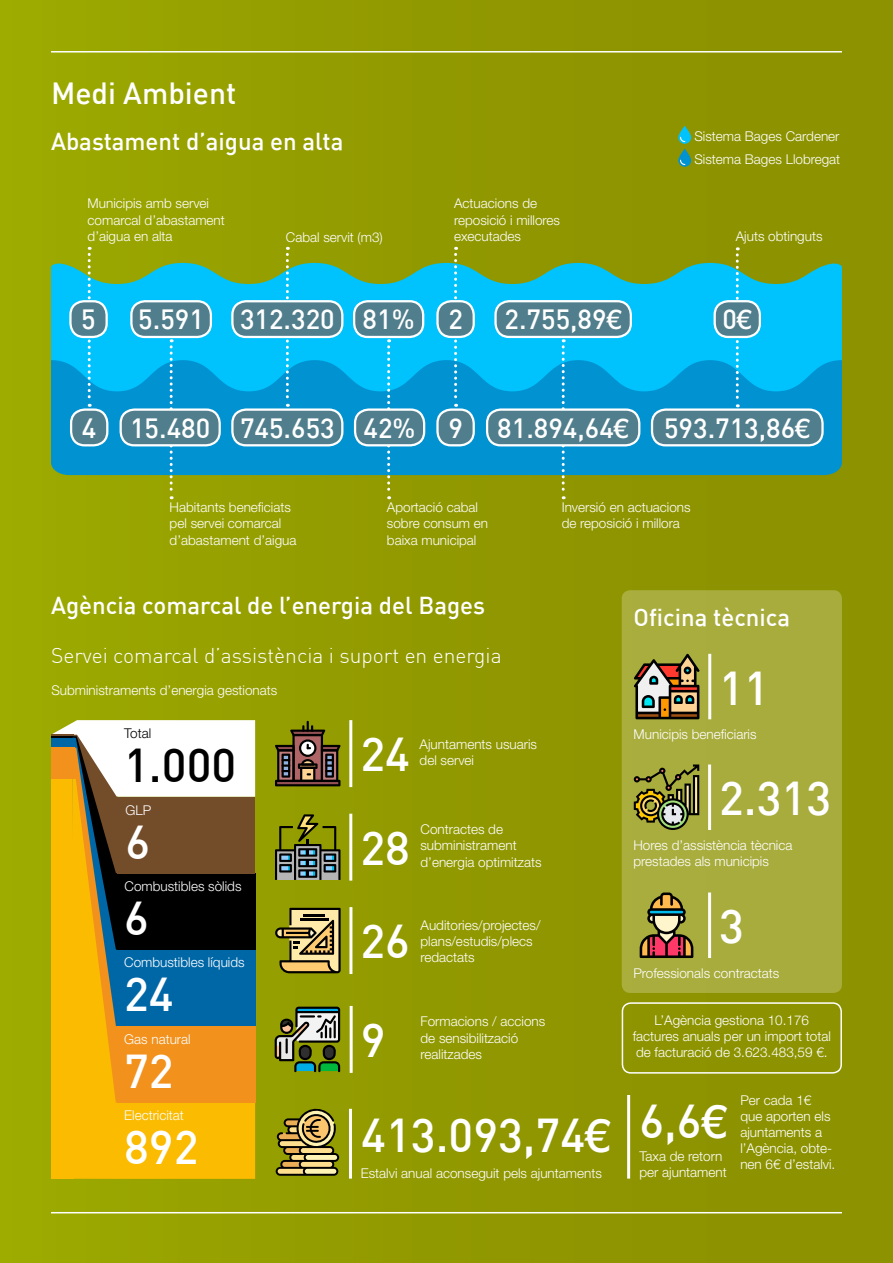
<style>
.page{position:relative;width:893px;height:1263px;background:#fff}
.page>*{position:absolute;margin:0;border:0;box-sizing:border-box;transform-origin:0 0}
.t1{font:500 46.5px "DIN";color:#fff}
.t2{font:500 46.5px "DIN";color:#000}
.t3{font:500 30px "DIN";color:#fff}
.t4{font:500 27.3px "DIN";color:#fff}
.t5{font:500 24px "DIN";color:#fff}
.t6{font:300 21px "DIN";color:#fff}
.t7{font:300 13.5px/16.2px "Helvetica Neue LT Std";color:#fff}
.t8{font:300 13.5px "Helvetica Neue LT Std";color:#000}
.s1{font-family:"Helvetica Neue LT Std"}
</style>
<div class="page">
<div style="left:0;top:0;width:893px;height:1263px;background:linear-gradient(to right,#9ba700,#8a8e00)"></div>
<hr style="left:51px;top:51px;width:791px;height:2px;background:#fff">
<hr style="left:51px;top:1212px;width:791px;height:1px;background:#fff">
<div style="left:622px;top:590px;width:220px;height:403px;background:#a8ac3d;border-radius:9px"></div>
<svg style="left:51px;top:263px;width:791px;height:97px;background:#16bcd7"></svg>
<svg style="left:51px;top:360px;width:791px;height:115px;background:#029cd9"></svg>
<svg style="left:88px;top:247px;width:3px;height:160px"></svg>
<svg style="left:170px;top:339px;width:3px;height:160px"></svg>
<svg style="left:286px;top:247px;width:3px;height:160px"></svg>
<svg style="left:387px;top:339px;width:3px;height:160px"></svg>
<svg style="left:454px;top:247px;width:3px;height:160px"></svg>
<svg style="left:562px;top:339px;width:3px;height:160px"></svg>
<svg style="left:736px;top:247px;width:3px;height:160px"></svg>
<div style="left:70px;top:301px;width:37px;height:36px;background:#507e8d;border-radius:14px"></div>
<div style="left:69px;top:300px;width:39px;height:38px;border:2px solid #fff;border-radius:14px"></div>
<div style="left:131px;top:301px;width:80px;height:36px;background:#507e8d;border-radius:14px"></div>
<div style="left:130px;top:300px;width:82px;height:38px;border:2px solid #fff;border-radius:14px"></div>
<div style="left:232px;top:301px;width:110px;height:36px;background:#507e8d;border-radius:14px"></div>
<div style="left:231px;top:300px;width:112px;height:38px;border:2px solid #fff;border-radius:14px"></div>
<div style="left:354px;top:301px;width:69px;height:36px;background:#507e8d;border-radius:14px"></div>
<div style="left:353px;top:300px;width:71px;height:38px;border:2px solid #fff;border-radius:14px"></div>
<div style="left:437px;top:301px;width:37px;height:36px;background:#507e8d;border-radius:14px"></div>
<div style="left:436px;top:300px;width:39px;height:38px;border:2px solid #fff;border-radius:14px"></div>
<div style="left:496px;top:301px;width:135px;height:36px;background:#507e8d;border-radius:14px"></div>
<div style="left:494px;top:300px;width:138px;height:38px;border:2px solid #fff;border-radius:14px"></div>
<div style="left:715px;top:301px;width:45px;height:36px;background:#507e8d;border-radius:14px"></div>
<div style="left:713px;top:300px;width:48px;height:38px;border:2px solid #fff;border-radius:14px"></div>
<div style="left:71px;top:410px;width:36px;height:35px;background:#507e8d;border-radius:14px"></div>
<div style="left:70px;top:408px;width:38px;height:38px;border:2px solid #fff;border-radius:14px"></div>
<div style="left:121px;top:410px;width:99px;height:35px;background:#507e8d;border-radius:14px"></div>
<div style="left:120px;top:408px;width:101px;height:38px;border:2px solid #fff;border-radius:14px"></div>
<div style="left:232px;top:410px;width:110px;height:35px;background:#507e8d;border-radius:14px"></div>
<div style="left:231px;top:408px;width:112px;height:38px;border:2px solid #fff;border-radius:14px"></div>
<div style="left:355px;top:410px;width:69px;height:35px;background:#507e8d;border-radius:14px"></div>
<div style="left:354px;top:408px;width:71px;height:38px;border:2px solid #fff;border-radius:14px"></div>
<div style="left:437px;top:410px;width:37px;height:35px;background:#507e8d;border-radius:14px"></div>
<div style="left:436px;top:408px;width:39px;height:38px;border:2px solid #fff;border-radius:14px"></div>
<div style="left:487px;top:410px;width:152px;height:35px;background:#507e8d;border-radius:14px"></div>
<div style="left:486px;top:408px;width:154px;height:38px;border:2px solid #fff;border-radius:14px"></div>
<div style="left:652px;top:410px;width:170px;height:35px;background:#507e8d;border-radius:14px"></div>
<div style="left:651px;top:408px;width:173px;height:38px;border:2px solid #fff;border-radius:14px"></div>
<svg style="left:678px;top:126px;width:13px;height:18px"></svg>
<svg style="left:680px;top:137px;width:5px;height:5px"></svg>
<svg style="left:678px;top:149px;width:13px;height:18px"></svg>
<svg style="left:680px;top:160px;width:5px;height:5px"></svg>
<svg style="left:275px;top:721px;width:65px;height:65px;background:#69582d"></svg>
<hr style="left:349px;top:720px;width:3px;height:67px;background:#fff">
<svg style="left:275px;top:814px;width:65px;height:66px;background:#6b7437"></svg>
<hr style="left:349px;top:814px;width:3px;height:67px;background:#fff">
<svg style="left:276px;top:1109px;width:63px;height:67px;background:#95873f"></svg>
<hr style="left:349px;top:1109px;width:3px;height:69px;background:#fff">
<svg style="left:275px;top:908px;width:66px;height:65px;background:#9a8b4c"></svg>
<hr style="left:349px;top:907px;width:3px;height:67px;background:#fff">
<svg style="left:275px;top:1007px;width:65px;height:65px;background:#6e7e4f"></svg>
<hr style="left:350px;top:1006px;width:3px;height:67px;background:#fff">
<svg style="left:51px;top:720px;width:204px;height:459px;background:#ac9444"></svg>
<div style="left:117px;top:797px;width:138px;height:76px;background:#734c29"></div>
<svg style="left:634px;top:654px;width:65px;height:65px;background:#8a7854"></svg>
<hr style="left:708px;top:654px;width:3px;height:65px;background:#fff">
<svg style="left:640px;top:892px;width:53px;height:66px"></svg>
<hr style="left:708px;top:892px;width:3px;height:66px;background:#fff">
<svg style="left:634px;top:764px;width:65px;height:66px"></svg>
<hr style="left:708px;top:764px;width:3px;height:66px;background:#fff">
<hr style="left:627px;top:1095px;width:3px;height:83px;background:#fff">
<div style="left:622px;top:1002px;width:220px;height:71px;border:2px solid #fff;border-radius:9px"></div>
<h2 class="t3" style="left:51px;top:74px;width:187px">Medi Ambient</h2>
<h3 class="t5" style="left:51px;top:126px;width:294px">Abastament d’aigua en alta</h3>
<p class="t7" style="left:88px;top:195px;width:139px">Municipis amb servei comarcal d’abastament d’aigua en alta</p>
<p class="t7" style="left:286px;top:229px;width:98px">Cabal servit (m3)</p>
<p class="t7" style="left:454px;top:195px;width:108px">Actuacions de reposició i millores executades</p>
<p class="t7" style="left:694px;top:124px;width:147px;line-height:23px">Sistema Bages Cardener<br>Sistema Bages Llobregat</p>
<p class="t7" style="left:736px;top:228px;width:88px">Ajuts obtinguts</p>
<h3 class="t4" style="left:81px;top:302px;width:16px">5</h3>
<h3 class="t4" style="left:138px;top:302px;width:67px">5.591</h3>
<h3 class="t4" style="left:240px;top:302px;width:224px">312.320 81% 2</h3>
<h3 class="t4" style="left:504px;top:302px;width:119px">2.755,89<span class="s1">€</span></h3>
<h3 class="t4" style="left:722px;top:302px;width:31px">0<span class="s1">€</span></h3>
<h3 class="t4" style="left:82px;top:410px;width:382px">4 15.480 745.653 42% 9</h3>
<h3 class="t4" style="left:497px;top:410px;width:133px">81.894,64<span class="s1">€</span></h3>
<h3 class="t4" style="left:664px;top:410px;width:148px">593.713,86<span class="s1">€</span></h3>
<p class="t7" style="left:170px;top:499px;width:128px">Habitants beneficiats pel servei comarcal d’abastament d’aigua</p>
<p class="t7" style="left:387px;top:499px;width:103px">Aportació cabal sobre consum en baixa municipal</p>
<h3 class="t5" style="left:51px;top:590px;width:436px">Agència comarcal de l’energia del Bages</h3>
<h3 class="t6" style="left:51px;top:642px;width:452px">Servei comarcal d’assistència i suport en energia</h3>
<p class="t7" style="left:51px;top:682px;width:228px">Subministraments d’energia gestionats</p>
<h1 class="t1" style="left:360px;top:725px;width:51px">24</h1>
<p class="t7" style="left:420px;top:736px;width:119px">Ajuntaments usuaris del servei</p>
<p class="t8" style="left:124px;top:725px;width:29px">Total</p>
<h1 class="t2" style="left:124px;top:735px;width:114px">1.000</h1>
<p class="t7" style="left:126px;top:802px;width:27px">GLP</p>
<h1 class="t1" style="left:126px;top:812px;width:26px">6</h1>
<p class="t7" style="left:125px;top:877px;width:118px">Combustibles sòlids</p>
<h1 class="t1" style="left:124px;top:888px;width:26px">6</h1>
<p class="t7" style="left:124px;top:954px;width:122px">Combustibles líquids</p>
<h1 class="t1" style="left:124px;top:964px;width:51px">24</h1>
<h1 class="t1" style="left:360px;top:818px;width:51px">28</h1>
<p class="t7" style="left:420px;top:821px;width:123px">Contractes de subministrament d’energia optimitzats</p>
<h1 class="t1" style="left:360px;top:912px;width:51px">26</h1>
<p class="t7" style="left:420px;top:916px;width:122px">Auditories/projectes/ plans/estudis/plecs redactats</p>
<p class="t7" style="left:562px;top:499px;width:131px">Inversió en actuacions de reposició i millora</p>
<h3 class="t5" style="left:634px;top:602px;width:158px">Oficina tècnica</h3>
<h1 class="t1" style="left:719px;top:658px;width:51px">11</h1>
<p class="t7" style="left:634px;top:726px;width:124px">Municipis beneficiaris</p>
<h1 class="t1" style="left:719px;top:769px;width:114px">2.313</h1>
<p class="t7" style="left:633px;top:836px;width:161px">Hores d’assistència tècnica prestades als municipis</p>
<h1 class="t1" style="left:719px;top:897px;width:26px">3</h1>
<p class="t7" style="left:633px;top:964px;width:148px">Professionals contractats</p>
<p class="t7" style="left:124px;top:1031px;width:68px">Gas natural</p>
<h1 class="t1" style="left:124px;top:1042px;width:51px">72</h1>
<p class="t7" style="left:124px;top:1107px;width:61px">Electricitat</p>
<h1 class="t1" style="left:124px;top:1117px;width:76px">892</h1>
<h1 class="t1" style="left:361px;top:1010px;width:26px">9</h1>
<p class="t7" style="left:420px;top:1013px;width:126px">Formacions / accions de sensibilització realitzades</p>
<h1 class="t1" style="left:361px;top:1106px;width:251px">413.093,74<span class="s1">€</span></h1>
<p class="t7" style="left:361px;top:1164px;width:243px">Estalvi anual aconseguit pels ajuntaments</p>
<p class="t7" style="left:633px;top:1012px;width:200px;text-align:center">L’Agència gestiona 10.176 factures anuals per un import total de facturació de 3.623.483,59 €.</p>
<p class="t7" style="left:740px;top:1091px;width:97px">Per cada 1€ que aporten els ajuntaments a l’Agència, obte&shy;nen 6€ d’estalvi.</p>
<h1 class="t1" style="left:639px;top:1092px;width:90px">6,6<span class="s1">€</span></h1>
<p class="t7" style="left:639px;top:1147px;width:89px">Taxa de retorn per ajuntament</p>
</div>
